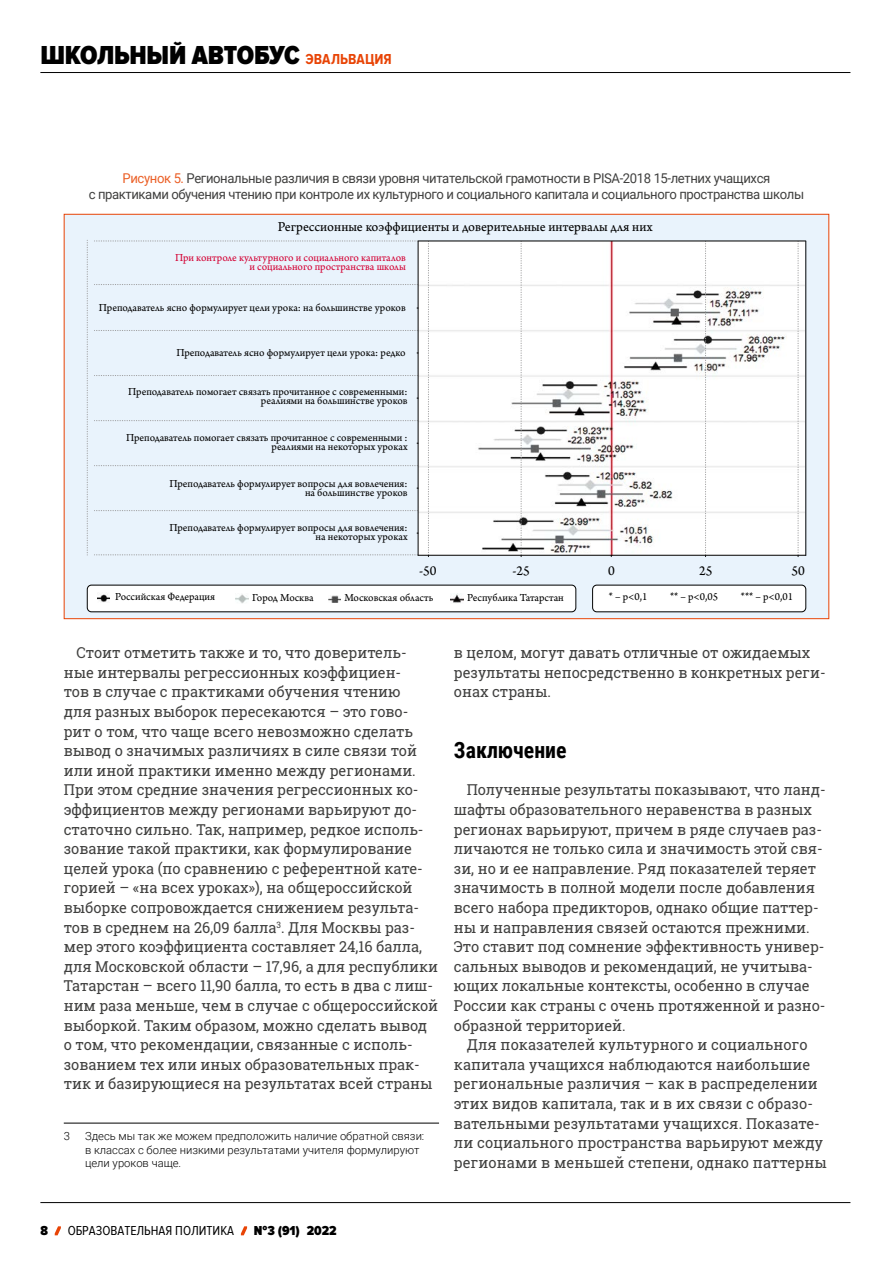
<style>
.page{position:relative;width:893px;height:1263px;background:#fff}
.page>*{position:absolute;margin:0;border:0;box-sizing:border-box;transform-origin:0 0}
.t1{font:900 27px "Proxima Nova Cond";letter-spacing:-.01em;color:#000}
.t2{font:700 22.5px "Roboto Condensed";color:#000}
.t3{font:15px/19.6px "Roboto Slab";color:#40403f}
.t4{font:14.4px "Arno Pro Sm Text";color:#000}
.t5{font:13.5px/16.5px "Roboto";letter-spacing:-.03em;color:#40403f;text-align:center}
.t6{font:13.5px "Proxima Nova Cond";color:#000}
.t7{font:900 13.5px "Proxima Nova Cond";color:#000}
.t8{font:11.4px/9.1px "Arno Pro Sm Text";color:#000;text-align:right}
.t9{font:11.4px/9.1px "Arno Pro Sm Text";color:#d30033;text-align:right}
.t10{font:300 11.25px/13.5px "Roboto";color:#000}
.s1{font-weight:700;font-size:15px;color:#e84406}
.s2{color:#eb5f26}
</style>
<div class="page">
<div style="left:64px;top:214px;width:765px;height:405px;background:#e9f3fc"></div>
<img style="left:419px;top:242px;width:385px;height:313px">
<div style="left:593px;top:585px;width:213px;height:27px;background:#fff;border-radius:4px"></div>
<div style="left:592px;top:585px;width:214px;height:27px;border:1px solid #000;border-radius:4px"></div>
<div style="left:87px;top:585px;width:489px;height:27px;background:#fff;border-radius:4px"></div>
<div style="left:87px;top:585px;width:489px;height:27px;border:1px solid #000;border-radius:4px"></div>
<svg style="left:328px;top:595px;width:13px;height:7px"></svg>
<svg style="left:98px;top:594px;width:12px;height:8px"></svg>
<svg style="left:451px;top:594px;width:12px;height:9px"></svg>
<svg style="left:236px;top:594px;width:12px;height:9px"></svg>
<svg style="left:705px;top:242px;width:1px;height:315px"></svg>
<svg style="left:798px;top:242px;width:1px;height:315px"></svg>
<svg style="left:428px;top:242px;width:1px;height:315px"></svg>
<svg style="left:521px;top:242px;width:1px;height:315px"></svg>
<svg style="left:87px;top:240px;width:1px;height:316px"></svg>
<svg style="left:94px;top:555px;width:324px;height:1px"></svg>
<svg style="left:94px;top:510px;width:324px;height:1px"></svg>
<svg style="left:94px;top:465px;width:324px;height:1px"></svg>
<svg style="left:94px;top:420px;width:324px;height:1px"></svg>
<svg style="left:94px;top:375px;width:324px;height:1px"></svg>
<svg style="left:94px;top:330px;width:324px;height:1px"></svg>
<svg style="left:94px;top:284px;width:324px;height:1px"></svg>
<svg style="left:94px;top:241px;width:324px;height:1px"></svg>
<hr style="left:418px;top:555px;width:388px;height:1px;background:#000">
<hr style="left:418px;top:241px;width:388px;height:1px;background:#000">
<hr style="left:418px;top:241px;width:1px;height:314px;background:#000">
<hr style="left:805px;top:241px;width:1px;height:314px;background:#000">
<hr style="left:64px;top:1123px;width:375px;height:1px;background:#000">
<hr style="left:40px;top:72px;width:810px;height:1px;background:#000">
<hr style="left:40px;top:1202px;width:810px;height:1px;background:#000">
<svg style="left:55px;top:1226px;width:6px;height:9px"></svg>
<svg style="left:241px;top:1226px;width:6px;height:9px"></svg>
<h1 class="t1" style="left:40px;top:40px;width:353px">ШКОЛЬНЫЙ АВТОБУС <span class="s1">ЭВАЛЬВАЦИЯ</span></h1>
<p class="t5" style="left:89px;top:169px;width:717px"><span class="s2">Рисунок 5.</span> Региональные различия в связи уровня читательской грамотности в PISA-2018 15-летних учащихся<br>с практиками обучения чтению при контроле их культурного и социального капитала и социального пространства школы</p>
<p class="t4" style="left:278px;top:218px;width:376px">Регрессионные коэффициенты и доверительные интервалы для них</p>
<p class="t9" style="left:175px;top:254px;width:232px">При контроле культурного и социального капиталов и социального пространства школы</p>
<p class="t8" style="left:99px;top:303px;width:308px">Преподаватель ясно формулирует цели урока: на большинстве уроков</p>
<p class="t8" style="left:176px;top:348px;width:231px">Преподаватель ясно формулирует цели урока: редко</p>
<p class="t8" style="left:128px;top:387px;width:281px">Преподаватель помогает связать прочитанное с современными: реалиями на большинстве уроков</p>
<p class="t8" style="left:126px;top:433px;width:283px">Преподаватель помогает связать прочитанное с современными : реалиями на некоторых уроках</p>
<p class="t8" style="left:169px;top:479px;width:240px">Преподаватель формулирует вопросы для вовлечения: на большинстве уроков</p>
<p class="t8" style="left:169px;top:523px;width:240px">Преподаватель формулирует вопросы для вовлечения: на некоторых уроках</p>
<p class="t4" style="left:419px;top:562px;width:19px">-50</p>
<p class="t4" style="left:512px;top:562px;width:19px">-25</p>
<p class="t4" style="left:608px;top:562px;width:8px">0</p>
<p class="t4" style="left:699px;top:562px;width:15px">25</p>
<p class="t4" style="left:791px;top:562px;width:15px">50</p>
<p class="t8" style="left:115px;top:593px;width:101px">Российская Федерация</p>
<p class="t8" style="left:252px;top:594px;width:63px">Город Москва</p>
<p class="t8" style="left:344px;top:594px;width:91px">Московская область</p>
<p class="t8" style="left:467px;top:594px;width:98px">Республика Татарстан</p>
<p class="t8" style="left:609px;top:593px;width:40px">* – p&lt;0,1</p>
<p class="t8" style="left:670px;top:593px;width:50px">** – p&lt;0,05</p>
<p class="t8" style="left:741px;top:593px;width:54px">*** – p&lt;0,01</p>
<p class="t3" style="left:64px;top:643px;width:376px;text-indent:13px">Стоит отметить также и то, что доверитель‑ ные интервалы регрессионных коэффициен‑<br>тов в случае с практиками обучения чтению<br>для разных выборок пересекаются – это гово‑ рит о том, что чаще всего невозможно сделать вывод о значимых различиях в силе связи той или иной практики именно между регионами.<br>При этом средние значения регрессионных ко‑ эффициентов между регионами варьируют до‑ статочно сильно. Так, например, редкое исполь‑ зование такой практики, как формулирование целей урока (по сравнению с референтной кате‑ горией – «на всех уроках»), на общероссийской выборке сопровождается снижением результа‑ тов в среднем на 26,09 балла<sup>3</sup>. Для Москвы раз‑ мер этого коэффициента составляет 24,16 балла, для Московской области – 17,96, а для республики Татарстан – всего 11,90 балла, то есть в два с лиш‑ ним раза меньше, чем в случае с общероссийской выборкой. Таким образом, можно сделать вывод о том, что рекомендации, связанные с исполь‑ зованием тех или иных образовательных прак‑ тик и базирующиеся на результатах всей страны</p>
<p class="t3" style="left:454px;top:643px;width:373px">в целом, могут давать отличные от ожидаемых результаты непосредственно в конкретных реги‑ онах страны.</p>
<h2 class="t2" style="left:454px;top:734px;width:114px">Заключение</h2>
<p class="t3" style="left:454px;top:780px;width:373px;text-indent:13px">Полученные результаты показывают, что ланд‑ шафты образовательного неравенства в разных регионах варьируют, причем в ряде случаев раз‑ личаются не только сила и значимость этой свя‑ зи, но и ее направление. Ряд показателей теряет значимость в полной модели после добавления всего набора предикторов, однако общие паттер‑ ны и направления связей остаются прежними.<br>Это ставит под сомнение эффективность универ‑ сальных выводов и рекомендаций, не учитыва‑ ющих локальные контексты, особенно в случае России как страны с очень протяженной и разно‑ образной территорией.</p>
<p class="t3" style="left:454px;top:1035px;width:374px;text-indent:13px">Для показателей культурного и социального капитала учащихся наблюдаются наибольшие региональные различия – как в распределении этих видов капитала, так и в их связи с образо‑ вательными результатами учащихся. Показате‑ ли социального пространства варьируют между регионами в меньшей степени, однако паттерны</p>
<p class="t10" style="left:64px;top:1129px;width:8px">3</p>
<p class="t10" style="left:85px;top:1129px;width:341px">Здесь мы так же можем предположить наличие обратной связи: в классах с более низкими результатами учителя формулируют цели уроков чаще.</p>
<p class="t7" style="left:40px;top:1223px;width:9px">8</p>
<p class="t6" style="left:68px;top:1223px;width:168px">ОБРАЗОВАТЕЛЬНАЯ ПОЛИТИКА</p>
<p class="t7" style="left:254px;top:1223px;width:84px">№3 (91) 2022</p>
</div>
